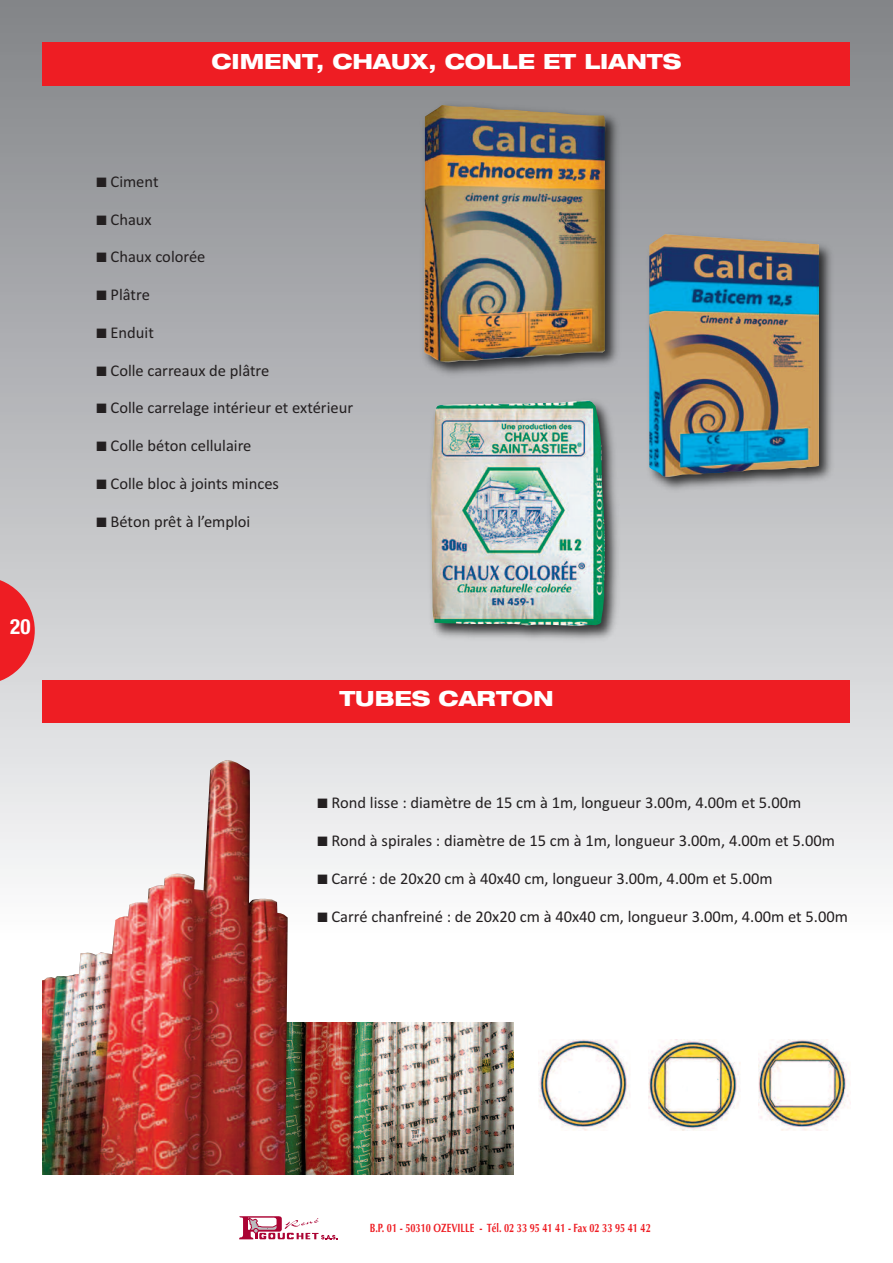
<style>
.page{position:relative;width:893px;height:1263px;background:#fff}
.page>*{position:absolute;margin:0;border:0;box-sizing:border-box;transform-origin:0 0}
.t1{font:800 expanded 21px "Helvetica Neue LT Std";color:#fff}
.t2{font:700 condensed 21px "Helvetica Neue LT Std";color:#fff}
.t3{font:16.5px "Calibri";color:#231f20}
.t4{font:700 12px "Optima";color:#ee1d23;scale:.77 1}
</style>
<div class="page">
<div style="left:0;top:0;width:893px;height:959px;background:linear-gradient(to bottom,#828286,#fefeff)"></div>
<svg style="left:0;top:577px;width:35px;height:107px;background:#e5575c"></svg>
<svg style="left:239px;top:1216px;width:98px;height:23px"></svg>
<div style="left:43px;top:43px;width:807px;height:43px;background:#ee1d23"></div>
<div style="left:43px;top:680px;width:807px;height:43px;background:#ee1d23"></div>
<img style="left:288px;top:1022px;width:226px;height:153px">
<img style="left:641px;top:222px;width:229px;height:320px">
<img style="left:649px;top:234px;width:170px;height:243px">
<img style="left:393px;top:90px;width:248px;height:302px">
<img style="left:424px;top:105px;width:182px;height:258px">
<img style="left:395px;top:392px;width:258px;height:258px">
<img style="left:431px;top:400px;width:174px;height:226px">
<img style="left:43px;top:759px;width:245px;height:416px">
<img style="left:539px;top:1039px;width:90px;height:91px">
<img style="left:649px;top:1039px;width:91px;height:91px">
<img style="left:759px;top:1039px;width:90px;height:91px">
<p class="t2" style="left:10px;top:619px;width:22px">20</p>
<p class="t1" style="left:211px;top:53px;width:472px">CIMENT, CHAUX, COLLE ET LIANTS</p>
<p class="t3" style="left:97px;top:171px;width:64px">■ Ciment</p>
<p class="t3" style="left:97px;top:209px;width:57px">■ Chaux</p>
<p class="t3" style="left:97px;top:247px;width:110px">■ Chaux colorée</p>
<p class="t3" style="left:97px;top:285px;width:55px">■ Plâtre</p>
<p class="t3" style="left:97px;top:322px;width:59px">■ Enduit</p>
<p class="t3" style="left:97px;top:360px;width:174px">■ Colle carreaux de plâtre</p>
<p class="t3" style="left:97px;top:398px;width:258px">■ Colle carrelage intérieur et extérieur</p>
<p class="t3" style="left:97px;top:436px;width:156px">■ Colle béton cellulaire</p>
<p class="t3" style="left:97px;top:474px;width:184px">■ Colle bloc à joints minces</p>
<p class="t3" style="left:97px;top:511px;width:155px">■ Béton prêt à l’emploi</p>
<p class="t1" style="left:339px;top:690px;width:216px">TUBES CARTON</p>
<p class="t3" style="left:317px;top:793px;width:485px">■ Rond lisse : diamètre de 15 cm à 1m, longueur 3.00m, 4.00m et 5.00m</p>
<p class="t3" style="left:317px;top:831px;width:519px">■ Rond à spirales : diamètre de 15 cm à 1m, longueur 3.00m, 4.00m et 5.00m</p>
<p class="t3" style="left:317px;top:868px;width:457px">■ Carré : de 20x20 cm à 40x40 cm, longueur 3.00m, 4.00m et 5.00m</p>
<p class="t3" style="left:317px;top:906px;width:532px">■ Carré chanfreiné : de 20x20 cm à 40x40 cm, longueur 3.00m, 4.00m et 5.00m</p>
<p class="t4" style="left:370px;top:1223px;width:367px">B.P. 01 - 50310 OZEVILLE - Tél. 02 33 95 41 41 - Fax 02 33 95 41 42</p>
</div>
